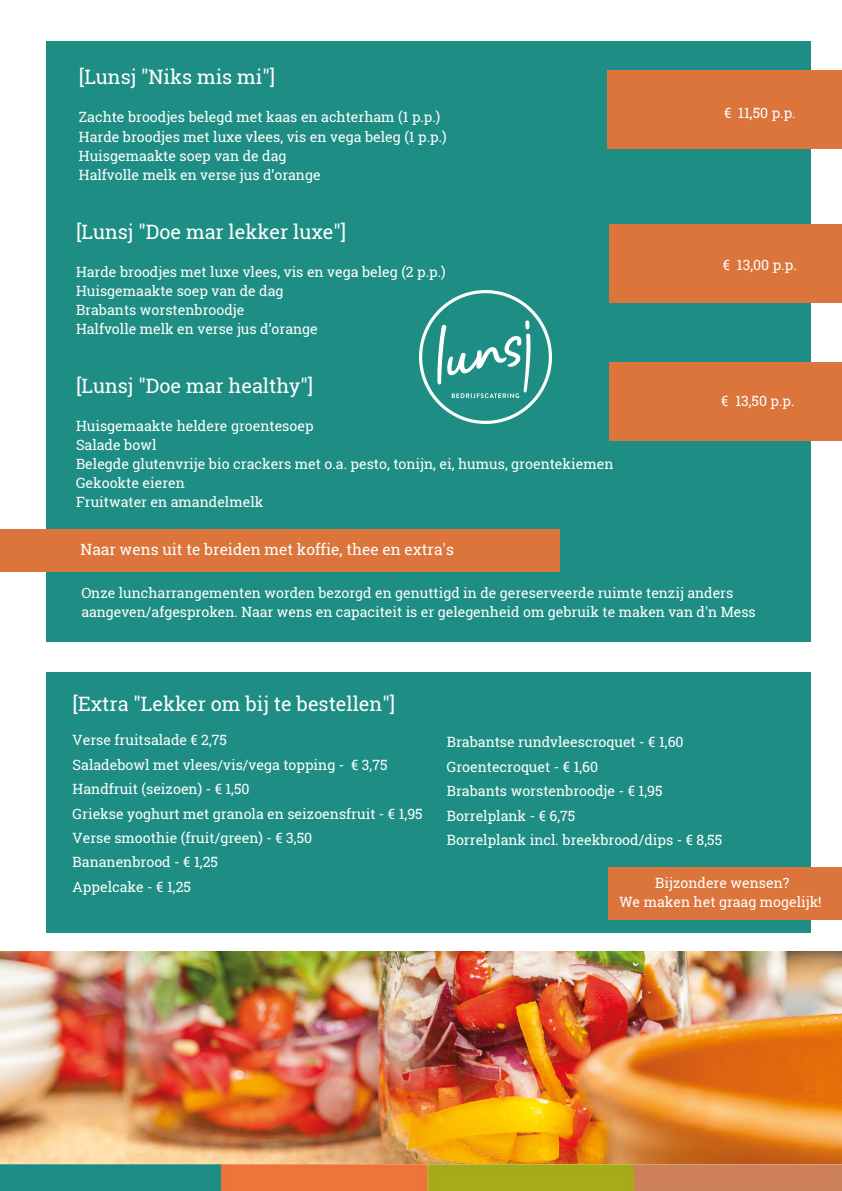
<style>
.page{position:relative;width:842px;height:1191px;background:#fff}
.page>*{position:absolute;margin:0;border:0;box-sizing:border-box;transform-origin:0 0}
.t1{font:19.8px "Roboto Slab";color:#fff}
.t2{font:15.5px "Roboto Slab";color:#fff}
.t3{font:14.1px/19.1px "Roboto Slab";color:#fff}
</style>
<div class="page">
<img style="left:0;top:951px;width:842px;height:239px">
<div style="left:46px;top:41px;width:764px;height:600px;background:#1e8e84"></div>
<div style="left:0;top:530px;width:560px;height:42px;background:#db753c"></div>
<div style="left:609px;top:224px;width:233px;height:78px;background:#db753c"></div>
<div style="left:608px;top:70px;width:234px;height:78px;background:#db753c"></div>
<div style="left:46px;top:672px;width:764px;height:260px;background:#1e8e84"></div>
<div style="left:609px;top:866px;width:233px;height:52px;background:#db753c"></div>
<div style="left:609px;top:362px;width:233px;height:78px;background:#db753c"></div>
<img style="left:419px;top:291px;width:133px;height:132px">
<p class="t1" style="left:79px;top:63px;width:198px">[Lunsj "Niks mis mi"]</p>
<p class="t3" style="left:79px;top:108px;width:369px">Zachte broodjes belegd met kaas en achterham (1 p.p.)<br>Harde broodjes met luxe vlees, vis en vega beleg (1 p.p.)<br>Huisgemaakte soep van de dag<br>Halfvolle melk en verse jus d’orange</p>
<p class="t1" style="left:76px;top:218px;width:272px">[Lunsj "Doe mar lekker luxe"]</p>
<p class="t3" style="left:76px;top:262px;width:371px">Harde broodjes met luxe vlees, vis en vega beleg (2 p.p.)<br>Huisgemaakte soep van de dag<br>Brabants worstenbroodje<br>Halfvolle melk en verse jus d’orange</p>
<p class="t1" style="left:76px;top:372px;width:239px">[Lunsj "Doe mar healthy"]</p>
<p class="t3" style="left:76px;top:416px;width:539px">Huisgemaakte heldere groentesoep<br>Salade bowl<br>Belegde glutenvrije bio crackers met o.a. pesto, tonijn, ei, humus, groentekiemen Gekookte eieren<br>Fruitwater en amandelmelk</p>
<p class="t2" style="left:81px;top:539px;width:375px">Naar wens uit te breiden met koffie, thee en extra's</p>
<p class="t3" style="left:724px;top:103px;width:73px">€ 11,50 p.p.</p>
<p class="t3" style="left:723px;top:255px;width:76px">€ 13,00 p.p.</p>
<p class="t3" style="left:721px;top:391px;width:75px">€ 13,50 p.p.</p>
<p class="t3" style="left:81px;top:582px;width:676px;line-height:19.4px">Onze luncharrangementen worden bezorgd en genuttigd in de gereserveerde ruimte tenzij anders aangeven/afgesproken. Naar wens en capaciteit is er gelegenheid om gebruik te maken van d'n Mess</p>
<h1 class="t1" style="left:73px;top:690px;width:324px">[Extra "Lekker om bij te bestellen"]</h1>
<p class="t3" style="left:73px;top:728px;width:352px;line-height:24.4px">Verse fruitsalade € 2,75<br>Saladebowl met vlees/vis/vega topping - € 3,75<br>Handfruit (seizoen) - € 1,50<br>Griekse yoghurt met granola en seizoensfruit - € 1,95<br>Verse smoothie (fruit/green) - € 3,50<br>Bananenbrood - € 1,25<br>Appelcake - € 1,25</p>
<p class="t3" style="left:447px;top:729px;width:277px;line-height:24.5px">Brabantse rundvleescroquet - € 1,60<br>Groentecroquet - € 1,60<br>Brabants worstenbroodje - € 1,95<br>Borrelplank - € 6,75<br>Borrelplank incl. breekbrood/dips - € 8,55</p>
<p class="t3" style="left:619px;top:873px;width:204px;text-align:center">Bijzondere wensen?<br>We maken het graag mogelijk!</p>
</div>
